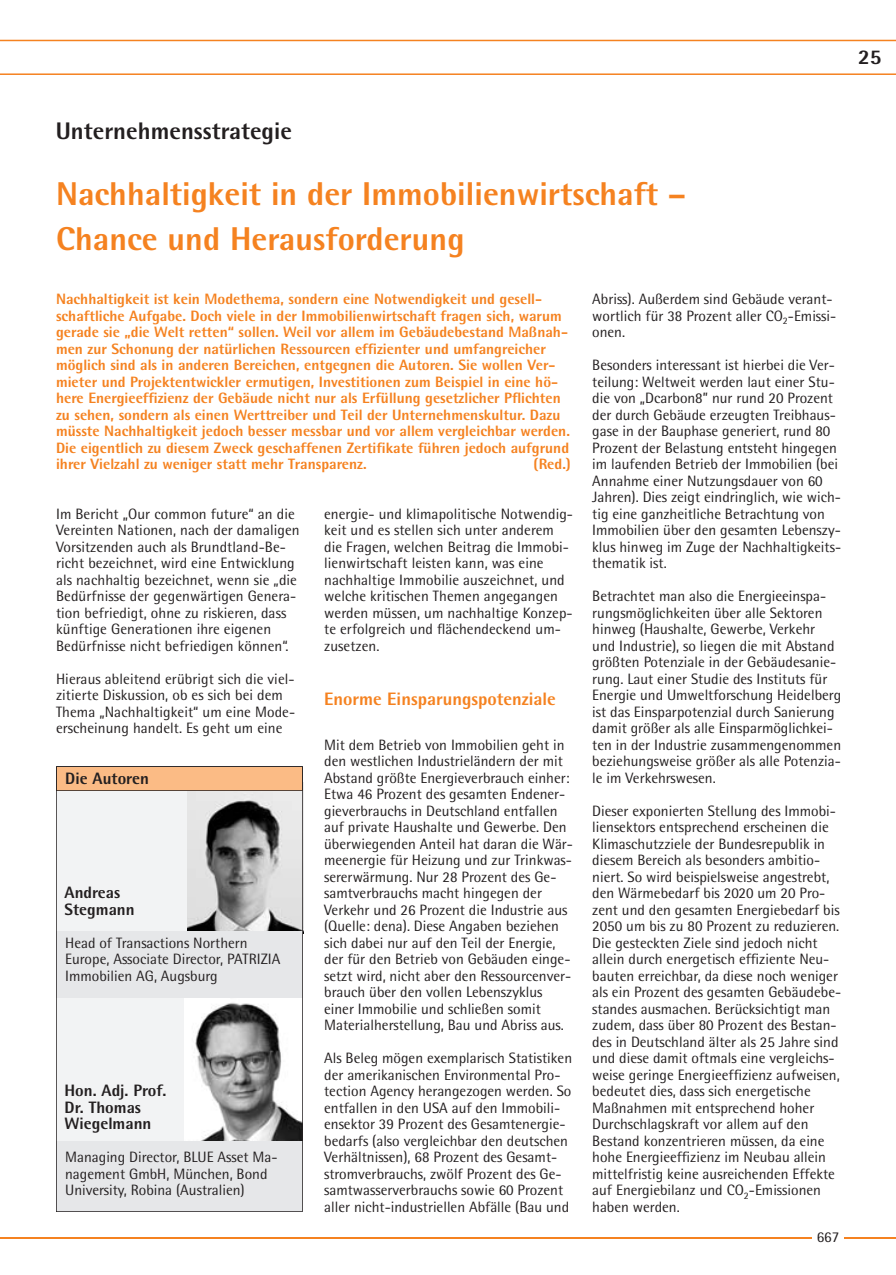
<style>
.page{position:relative;width:896px;height:1275px;background:#fff}
.page>*{position:absolute;margin:0;border:0;box-sizing:border-box;transform-origin:0 0}
.t1{font:800 33px/45px "Rotis Semi Sans";color:#f58220}
.t2{font:800 24px "Rotis Semi Sans";color:#231f20}
.t3{font:800 21px "Rotis Semi Sans";color:#231f20}
.t4{font:800 18px "Rotis Semi Sans";color:#f58220}
.t5{font:800 16.5px/16.5px "Rotis Semi Sans";color:#231f20}
.t6{font:15px/16.5px "Rotis Semi Sans";color:#231f20}
.t7{font:800 15px/16.5px "Rotis Semi Sans";color:#f58220}
</style>
<div class="page">
<hr style="left:0;top:1237px;width:895px;height:1px;background:#f58220">
<div style="left:811px;top:1218px;width:32px;height:31px;background:#fff"></div>
<svg style="left:0;top:40px;width:895px;height:35px"></svg>
<svg style="left:56px;top:766px;width:247px;height:445px"></svg>
<h3 class="t3" style="left:858px;top:44px;width:25px">25</h3>
<h2 class="t2" style="left:56px;top:116px;width:237px">Unternehmensstrategie</h2>
<h1 class="t1" style="left:56px;top:170px;width:631px">Nachhaltigkeit in der Immobilienwirtschaft –<br>Chance und Herausforderung</h1>
<p class="t7" style="left:56px;top:290px;width:515px">Nachhaltigkeit ist kein Modethema, sondern eine Notwendigkeit und gesell&shy;schaftliche Aufgabe. Doch viele in der Immobilienwirtschaft fragen sich, warum gerade sie „die Welt retten“ sollen. Weil vor allem im Gebäudebestand Maßnah&shy;men zur Schonung der natürlichen Ressourcen effizienter und umfangreicher möglich sind als in anderen Bereichen, entgegnen die Autoren. Sie wollen Ver&shy;mieter und Projektentwickler ermutigen, Investitionen zum Beispiel in eine hö&shy;here Energieeffizienz der Gebäude nicht nur als Erfüllung gesetzlicher Pflichten zu sehen, sondern als einen Werttreiber und Teil der Unternehmenskultur. Dazu müsste Nachhaltigkeit jedoch besser messbar und vor allem vergleichbar werden.<br>Die eigentlich zu diesem Zweck geschaffenen Zertifikate führen jedoch aufgrund ihrer Vielzahl zu weniger statt mehr Transparenz.</p>
<p class="t7" style="left:533px;top:455px;width:39px">(Red.)</p>
<p class="t6" style="left:56px;top:505px;width:245px">Im Bericht „Our common future“ an die Vereinten Nationen, nach der damaligen Vorsitzenden auch als Brundtland-Be&shy;richt bezeichnet, wird eine Entwicklung als nachhaltig bezeichnet, wenn sie „die Bedürfnisse der gegenwärtigen Genera&shy;tion befriedigt, ohne zu riskieren, dass künftige Generationen ihre eigenen Bedürfnisse nicht befriedigen können“.</p>
<p class="t6" style="left:56px;top:670px;width:240px">Hieraus ableitend erübrigt sich die viel&shy;zitierte Diskussion, ob es sich bei dem Thema „Nachhaltigkeit“ um eine Mode&shy;erscheinung handelt. Es geht um eine</p>
<p class="t5" style="left:65px;top:770px;width:85px">Die Autoren</p>
<p class="t5" style="left:65px;top:884px;width:72px">Andreas<br>Stegmann</p>
<p class="t6" style="left:65px;top:934px;width:217px">Head of Transactions Northern<br>Europe, Associate Director, PATRIZIA<br>Immobilien AG, Augsburg</p>
<p class="t5" style="left:65px;top:1082px;width:103px">Hon. Adj. Prof.<br>Dr. Thomas<br>Wiegelmann</p>
<p class="t6" style="left:65px;top:1149px;width:214px">Managing Director, BLUE Asset Ma&shy;nagement GmbH, München, Bond<br>University, Robina (Australien)</p>
<p class="t6" style="left:324px;top:505px;width:250px">energie- und klimapolitische Notwendig&shy;keit und es stellen sich unter anderem die Fragen, welchen Beitrag die Immobi&shy;lienwirtschaft leisten kann, was eine nachhaltige Immobilie auszeichnet, und welche kritischen Themen angegangen werden müssen, um nachhaltige Konzep&shy;te erfolgreich und flächendeckend um&shy;zusetzen.</p>
<p class="t4" style="left:324px;top:687px;width:233px">Enorme Einsparungspotenziale</p>
<p class="t6" style="left:324px;top:736px;width:250px">Mit dem Betrieb von Immobilien geht in den westlichen Industrieländern der mit Abstand größte Energieverbrauch einher:<br>Etwa 46 Prozent des gesamten Endener&shy;gieverbrauchs in Deutschland entfallen auf private Haushalte und Gewerbe. Den überwiegenden Anteil hat daran die Wär&shy;meenergie für Heizung und zur Trinkwas&shy;sererwärmung. Nur 28 Prozent des Ge&shy;samtverbrauchs macht hingegen der Verkehr und 26 Prozent die Industrie aus (Quelle: dena). Diese Angaben beziehen sich dabei nur auf den Teil der Energie, der für den Betrieb von Gebäuden einge&shy;setzt wird, nicht aber den Ressourcenver&shy;brauch über den vollen Lebenszyklus einer Immobilie und schließen somit Materialherstellung, Bau und Abriss aus.</p>
<p class="t6" style="left:324px;top:1050px;width:249px">Als Beleg mögen exemplarisch Statistiken der amerikanischen Environmental Pro&shy;tection Agency herangezogen werden. So entfallen in den USA auf den Immobili&shy;ensektor 39 Prozent des Gesamtenergie&shy;bedarfs (also vergleichbar den deutschen Verhältnissen), 68 Prozent des Gesamt&shy;stromverbrauchs, zwölf Prozent des Ge&shy;samtwasserverbrauchs sowie 60 Prozent aller nicht-industriellen Abfälle (Bau und</p>
<p class="t6" style="left:592px;top:291px;width:245px">Abriss). Außerdem sind Gebäude verant&shy;wortlich für 38 Prozent aller CO<sub>2</sub>-Emissi&shy;onen.</p>
<p class="t6" style="left:592px;top:357px;width:250px">Besonders interessant ist hierbei die Ver&shy;teilung: Weltweit werden laut einer Stu&shy;die von „Dcarbon8” nur rund 20 Prozent der durch Gebäude erzeugten Treibhaus&shy;gase in der Bauphase generiert, rund 80<br>Prozent der Belastung entsteht hingegen im laufenden Betrieb der Immobilien (bei Annahme einer Nutzungsdauer von 60<br>Jahren). Dies zeigt eindringlich, wie wich&shy;tig eine ganzheitliche Betrachtung von Immobilien über den gesamten Lebenszy&shy;klus hinweg im Zuge der Nachhaltigkeits&shy;thematik ist.</p>
<p class="t6" style="left:592px;top:588px;width:250px">Betrachtet man also die Energieeinspa&shy;rungsmöglichkeiten über alle Sektoren hinweg (Haushalte, Gewerbe, Verkehr und Industrie), so liegen die mit Abstand größten Potenziale in der Gebäudesanie&shy;rung. Laut einer Studie des Instituts für Energie und Umweltforschung Heidelberg ist das Einsparpotenzial durch Sanierung damit größer als alle Einsparmöglichkei&shy;ten in der Industrie zusammengenommen beziehungsweise größer als alle Potenzia&shy;le im Verkehrswesen.</p>
<p class="t6" style="left:592px;top:802px;width:250px">Dieser exponierten Stellung des Immobi&shy;liensektors entsprechend erscheinen die Klimaschutzziele der Bundesrepublik in diesem Bereich als besonders ambitio&shy;niert. So wird beispielsweise angestrebt, den Wärmebedarf bis 2020 um 20 Pro&shy;zent und den gesamten Energiebedarf bis 2050 um bis zu 80 Prozent zu reduzieren.<br>Die gesteckten Ziele sind jedoch nicht allein durch energetisch effiziente Neu&shy;bauten erreichbar, da diese noch weniger als ein Prozent des gesamten Gebäudebe&shy;standes ausmachen. Berücksichtigt man zudem, dass über 80 Prozent des Bestan&shy;des in Deutschland älter als 25 Jahre sind und diese damit oftmals eine vergleichs&shy;weise geringe Energieeffizienz aufweisen, bedeutet dies, dass sich energetische Maßnahmen mit entsprechend hoher Durchschlagskraft vor allem auf den Bestand konzentrieren müssen, da eine hohe Energieeffizienz im Neubau allein mittelfristig keine ausreichenden Effekte auf Energiebilanz und CO<sub>2</sub>-Emissionen haben werden.</p>
<p class="t6" style="left:816px;top:1228px;width:24px">667</p>
</div>
